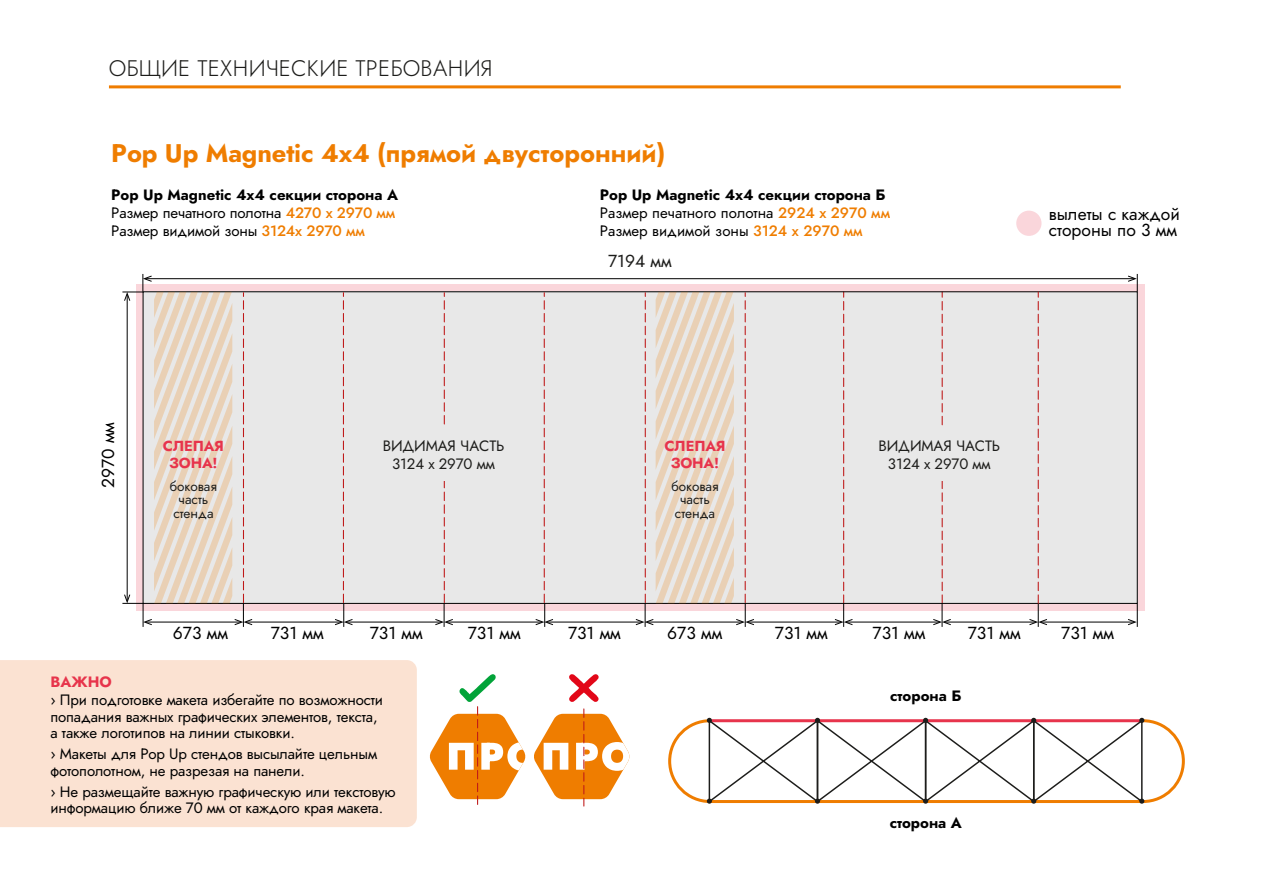
<style>
.page{position:relative;width:1263px;height:893px;background:#fff}
.page>*{position:absolute;margin:0;border:0;box-sizing:border-box;transform-origin:0 0}
.t1{font:700 25.5px "Jost";letter-spacing:-.005em;color:#ef7d00}
.t2{font:300 22.5px "Jost";color:#1d1d1b}
.t3{font:17.4px/16.5px "Jost";color:#000}
.t4{font:17.4px "Jost";color:#1d1d1b}
.t5{font:15px/18px "Jost";letter-spacing:-.01em;color:#000}
.t6{font:15px/18px "Jost";letter-spacing:-.01em;color:#1d1d1b;text-align:center}
.t7{font:700 15px "Jost";color:#000}
.t8{font:700 15px "Jost";color:#e7344b}
.t9{font:700 14.55px/17.4px "Jost";letter-spacing:-.01em;color:#e7344c;text-align:center}
.t10{font:13.5px/13.5px "Jost";color:#1d1d1b;text-align:center}
.s1{font-weight:700}
.s2{font-weight:500;color:#ef7d00}
</style>
<div class="page">
<svg style="left:136px;top:284px;width:1009px;height:327px;background:#e5c5ca"></svg>
<div style="left:143px;top:291px;width:602px;height:311px;background:#e8e8e8"></div>
<hr style="left:109px;top:85px;width:1012px;height:3px;background:#ef7d00">
<div style="left:745px;top:292px;width:392px;height:311px;background:#e8e8e8"></div>
<hr style="left:748px;top:622px;width:93px;height:1px;background:#000">
<hr style="left:846px;top:622px;width:93px;height:1px;background:#000">
<hr style="left:945px;top:622px;width:90px;height:1px;background:#000">
<hr style="left:1041px;top:622px;width:93px;height:1px;background:#000">
<svg style="left:1128px;top:604px;width:10px;height:23px"></svg>
<svg style="left:835px;top:293px;width:18px;height:334px"></svg>
<svg style="left:933px;top:293px;width:18px;height:334px"></svg>
<div style="left:871px;top:427px;width:134px;height:53px;background:#e8e8e8"></div>
<hr style="left:246px;top:622px;width:95px;height:1px;background:#000">
<hr style="left:346px;top:622px;width:95px;height:1px;background:#000">
<svg style="left:335px;top:293px;width:18px;height:334px"></svg>
<hr style="left:447px;top:622px;width:95px;height:1px;background:#000">
<svg style="left:435px;top:293px;width:18px;height:334px"></svg>
<hr style="left:547px;top:622px;width:95px;height:1px;background:#000">
<svg style="left:535px;top:293px;width:18px;height:334px"></svg>
<hr style="left:146px;top:278px;width:988px;height:1px;background:#000">
<svg style="left:1128px;top:274px;width:10px;height:18px"></svg>
<div style="left:374px;top:426px;width:136px;height:55px;background:#e8e8e8"></div>
<svg style="left:1029px;top:292px;width:18px;height:335px"></svg>
<svg style="left:707px;top:718px;width:437px;height:86px"></svg>
<div style="left:1016px;top:211px;width:25px;height:25px;background:#fad6db;border-radius:50%"></div>
<div style="left:0;top:660px;width:417px;height:167px;background:#fbe2d2"></div>
<svg style="left:429px;top:674px;width:97px;height:131px"></svg>
<svg style="left:534px;top:674px;width:96px;height:132px"></svg>
<svg style="left:122px;top:274px;width:130px;height:353px"></svg>
<svg style="left:636px;top:292px;width:118px;height:335px"></svg>
<h2 class="t2" style="left:109px;top:53px;width:385px">ОБЩИЕ ТЕХНИЧЕСКИЕ ТРЕБОВАНИЯ</h2>
<h1 class="t1" style="left:111px;top:136px;width:556px">Pop Up Magnetic 4х4 (прямой двусторонний)</h1>
<p class="t5" style="left:111px;top:186px;width:288px"><span class="s1">Pop Up Magnetic 4х4 секции сторона А<br></span>Размер печатного полотна <span class="s2">4270 х 2970 мм<br></span>Размер видимой зоны <span class="s2">3124х 2970 мм</span></p>
<p class="t5" style="left:600px;top:186px;width:292px"><span class="s1">Pop Up Magnetic 4х4 секции сторона Б<br></span>Размер печатного полотна <span class="s2">2924 x 2970 мм<br></span>Размер видимой зоны <span class="s2">3124 x 2970 мм</span></p>
<p class="t4" style="left:608px;top:249px;width:65px">7194 мм</p>
<p class="t3" style="left:1049px;top:206px;width:132px">вылеты с каждой стороны по 3 мм</p>
<p class="t3" style="left:100px;top:488px;width:67px;rotate:-90deg">2970 мм</p>
<p class="t9" style="left:163px;top:437px;width:62px">СЛЕПАЯ<br>ЗОНА!</p>
<p class="t10" style="left:170px;top:479px;width:49px">боковая часть стенда</p>
<p class="t6" style="left:383px;top:437px;width:123px">ВИДИМАЯ ЧАСТЬ<br>3124 х 2970 мм</p>
<p class="t9" style="left:664px;top:437px;width:62px">СЛЕПАЯ<br>ЗОНА!</p>
<p class="t10" style="left:671px;top:479px;width:49px">боковая часть стенда</p>
<p class="t6" style="left:878px;top:436px;width:123px">ВИДИМАЯ ЧАСТЬ<br>3124 х 2970 мм</p>
<p class="t3" style="left:173px;top:625px;width:57px">673 мм</p>
<p class="t3" style="left:271px;top:625px;width:54px">731 мм</p>
<p class="t3" style="left:370px;top:625px;width:54px">731 мм</p>
<p class="t3" style="left:468px;top:625px;width:54px">731 мм</p>
<p class="t3" style="left:568px;top:625px;width:54px">731 мм</p>
<p class="t3" style="left:667px;top:625px;width:57px">673 мм</p>
<p class="t8" style="left:50px;top:672px;width:63px">ВАЖНО</p>
<p class="t5" style="left:50px;top:692px;width:334px;line-height:16.5px">› При подготовке макета избегайте по возможности попадания важных графических элементов, текста, а также логотипов на линии стыковки.</p>
<p class="t5" style="left:50px;top:746px;width:328px;line-height:16.5px">› Макеты для Pop Uр стендов высылайте цельным фотополотном, не разрезая на панели.</p>
<p class="t5" style="left:50px;top:783px;width:347px;line-height:16.5px">› Не размещайте важную графическую или текстовую информацию ближе 70 мм от каждого края макета.</p>
<p class="t3" style="left:775px;top:624px;width:54px">731 мм</p>
<p class="t3" style="left:872px;top:624px;width:54px">731 мм</p>
<p class="t3" style="left:968px;top:624px;width:54px">731 мм</p>
<p class="t3" style="left:1061px;top:624px;width:54px">731 мм</p>
<p class="t7" style="left:890px;top:685px;width:73px">сторона Б</p>
<p class="t7" style="left:890px;top:813px;width:74px">сторона А</p>
</div>
